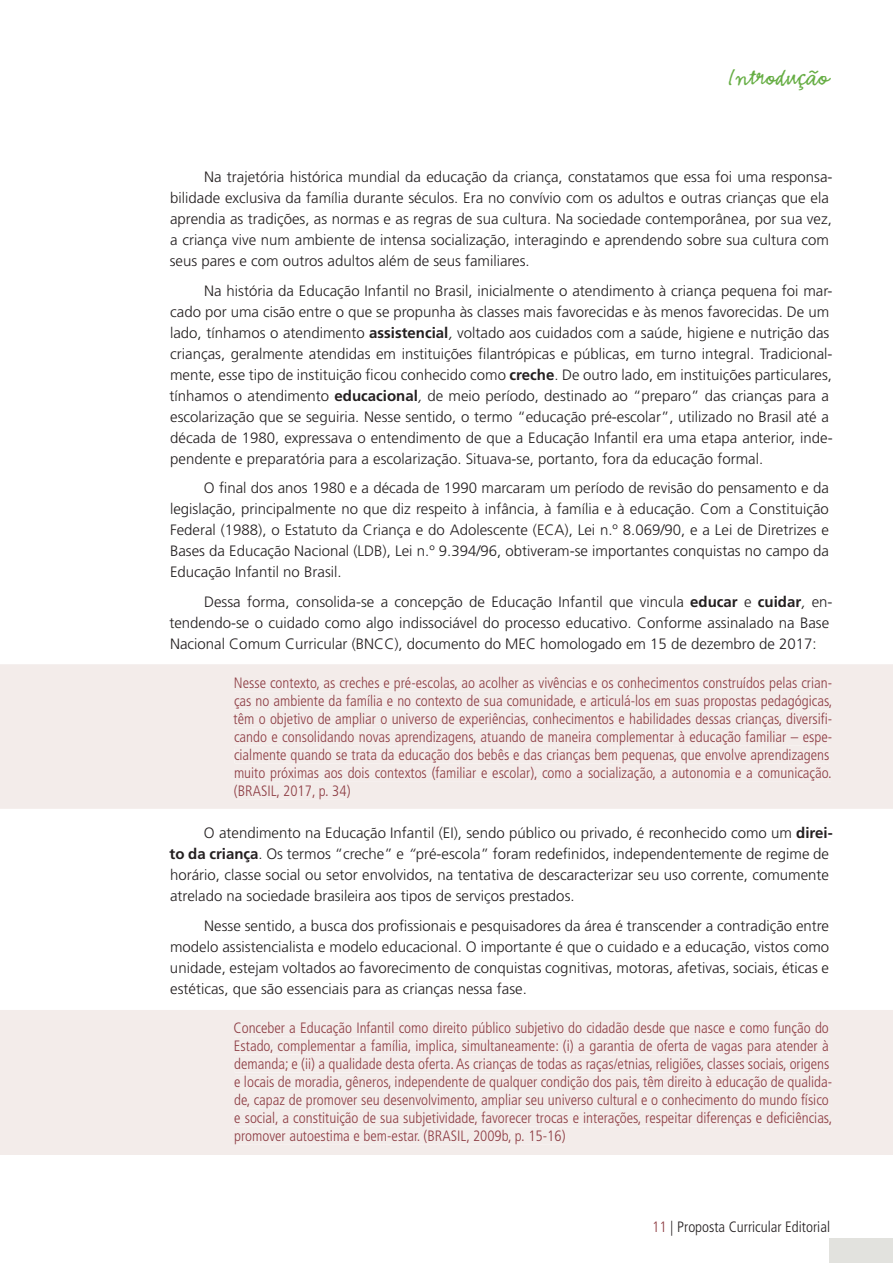
<style>
.page{position:relative;width:893px;height:1263px;background:#fff}
.page>*{position:absolute;margin:0;border:0;box-sizing:border-box;transform-origin:0 0}
.t1{font:25.5px "Emmascript MVB Std";color:#67ae45}
.t2{font:300 15px/21px "Frutiger LT Std";color:#231f20}
.t3{font:300 condensed 15px/18px "Frutiger LT Std";color:#8e3e45}
.t4{font:300 condensed 15px "Frutiger LT Std";color:#231f20}
.s1{font-weight:700}
.s2{font-style:italic}
.s3{color:#904046}
</style>
<div class="page">
<div style="left:829px;top:1238px;width:64px;height:24px;background:#e2e2de"></div>
<div style="left:0;top:664px;width:893px;height:145px;background:#f3ecea"></div>
<div style="left:235px;top:677px;width:592px;height:14px;background:#f3ecea"></div>
<div style="left:235px;top:694px;width:597px;height:15px;background:#f3ecea"></div>
<div style="left:234px;top:712px;width:593px;height:15px;background:#f3ecea"></div>
<div style="left:235px;top:730px;width:592px;height:15px;background:#f3ecea"></div>
<div style="left:235px;top:749px;width:594px;height:14px;background:#f3ecea"></div>
<div style="left:235px;top:766px;width:596px;height:15px;background:#f3ecea"></div>
<div style="left:234px;top:785px;width:116px;height:14px;background:#f3ecea"></div>
<div style="left:0;top:1010px;width:893px;height:145px;background:#f3ecea"></div>
<div style="left:234px;top:1021px;width:595px;height:15px;background:#f3ecea"></div>
<div style="left:235px;top:1039px;width:594px;height:15px;background:#f3ecea"></div>
<div style="left:235px;top:1057px;width:594px;height:15px;background:#f3ecea"></div>
<div style="left:235px;top:1076px;width:592px;height:14px;background:#f3ecea"></div>
<div style="left:235px;top:1093px;width:594px;height:15px;background:#f3ecea"></div>
<div style="left:235px;top:1111px;width:597px;height:15px;background:#f3ecea"></div>
<div style="left:235px;top:1130px;width:330px;height:14px;background:#f3ecea"></div>
<h1 class="t1" style="left:728px;top:70px;width:102px">Introdução</h1>
<p class="t2" style="left:170px;top:168px;width:664px;text-indent:34px">Na trajetória histórica mundial da educação da criança, constatamos que essa foi uma responsa&shy;bilidade exclusiva da família durante séculos. Era no convívio com os adultos e outras crianças que ela aprendia as tradições, as normas e as regras de sua cultura. Na sociedade contemporânea, por sua vez, a criança vive num ambiente de intensa socialização, interagindo e aprendendo sobre sua cultura com seus pares e com outros adultos além de seus familiares.</p>
<p class="t2" style="left:169px;top:281px;width:665px;text-indent:35px">Na história da Educação Infantil no Brasil, inicialmente o atendimento à criança pequena foi mar&shy;cado por uma cisão entre o que se propunha às classes mais favorecidas e às menos favorecidas. De um lado, tínhamos o atendimento <span class="s1">assistencial</span><span class="s2">,</span> voltado aos cuidados com a saúde, higiene e nutrição das crianças, geralmente atendidas em instituições filantrópicas e públicas, em turno integral. Tradicional&shy;mente, esse tipo de instituição ficou conhecido como <span class="s1">creche</span>. De outro lado, em instituições particulares, tínhamos o atendimento <span class="s1">educacional</span><span class="s2">,</span> de meio período, destinado ao “preparo” das crianças para a escolarização que se seguiria. Nesse sentido, o termo “educação pré-escolar”, utilizado no Brasil até a década de 1980, expressava o entendimento de que a Educação Infantil era uma etapa anterior, inde&shy;pendente e preparatória para a escolarização. Situava-se, portanto, fora da educação formal.</p>
<p class="t2" style="left:170px;top:479px;width:661px;text-align:justify;text-indent:34px">O final dos anos 1980 e a década de 1990 marcaram um período de revisão do pensamento e da legislação, principalmente no que diz respeito à infância, à família e à educação. Com a Constituição Federal (1988), o Estatuto da Criança e do Adolescente (ECA), Lei n.º 8.069/90, e a Lei de Diretrizes e Bases da Educação Nacional (LDB), Lei n.º 9.394/96, obtiveram-se importantes conquistas no campo da Educação Infantil no Brasil.</p>
<p class="t2" style="left:169px;top:592px;width:665px;text-indent:35px">Dessa forma, consolida-se a concepção de Educação Infantil que vincula <span class="s1">educar</span> e <span class="s1">cuidar</span><span class="s2">,</span> en&shy;tendendo-se o cuidado como algo indissociável do processo educativo. Conforme assinalado na Base<br>Nacional Comum Curricular (BNCC), documento do MEC homologado em 15 de dezembro de 2017:</p>
<p class="t3" style="left:234px;top:675px;width:600px">Nesse contexto, as creches e pré-escolas, ao acolher as vivências e os conhecimentos construídos pelas crian&shy;ças no ambiente da família e no contexto de sua comunidade, e articulá-los em suas propostas pedagógicas, têm o objetivo de ampliar o universo de experiências, conhecimentos e habilidades dessas crianças, diversifi&shy;cando e consolidando novas aprendizagens, atuando de maneira complementar à educação familiar – espe&shy;cialmente quando se trata da educação dos bebês e das crianças bem pequenas, que envolve aprendizagens muito próximas aos dois contextos (familiar e escolar), como a socialização, a autonomia e a comunicação. (BRASIL, 2017, p. 34)</p>
<p class="t2" style="left:170px;top:824px;width:665px;text-indent:34px">O atendimento na Educação Infantil (EI), sendo público ou privado, é reconhecido como um <span class="s1">direi&shy;to da criança</span>. Os termos “creche” e <span class="s2">“</span>pré-escola” foram redefinidos, independentemente de regime de horário, classe social ou setor envolvidos, na tentativa de descaracterizar seu uso corrente, comumente atrelado na sociedade brasileira aos tipos de serviços prestados.</p>
<p class="t2" style="left:170px;top:916px;width:661px;text-align:justify;text-indent:34px">Nesse sentido, a busca dos profissionais e pesquisadores da área é transcender a contradição entre modelo assistencialista e modelo educacional. O importante é que o cuidado e a educação, vistos como unidade, estejam voltados ao favorecimento de conquistas cognitivas, motoras, afetivas, sociais, éticas e estéticas, que são essenciais para as crianças nessa fase.</p>
<p class="t3" style="left:234px;top:1020px;width:600px">Conceber a Educação Infantil como direito público subjetivo do cidadão desde que nasce e como função do Estado, complementar a família, implica, simultaneamente: (i) a garantia de oferta de vagas para atender à demanda; e (ii) a qualidade desta oferta. As crianças de todas as raças/etnias, religiões, classes sociais, origens e locais de moradia, gêneros, independente de qualquer condição dos pais, têm direito à educação de qualida&shy;de, capaz de promover seu desenvolvimento, ampliar seu universo cultural e o conhecimento do mundo físico e social, a constituição de sua subjetividade, favorecer trocas e interações, respeitar diferenças e deficiências, promover autoestima e bem-estar. (BRASIL, 2009b, p. 15-16)</p>
<p class="t4" style="left:652px;top:1220px;width:179px"><span class="s3">11</span> | Proposta Curricular Editorial</p>
</div>
